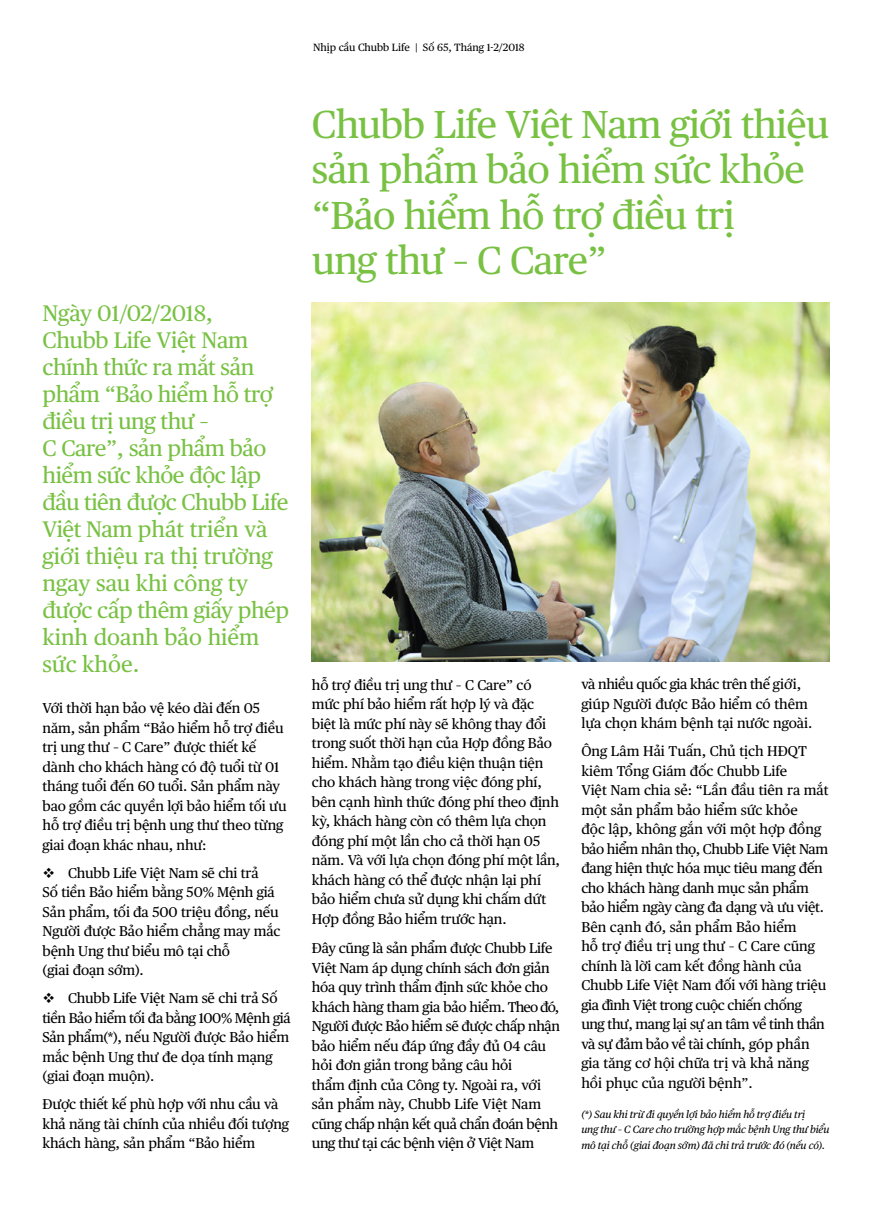
<style>
.page{position:relative;width:872px;height:1212px;background:#fff}
.page>*{position:absolute;margin:0;border:0;box-sizing:border-box;transform-origin:0 0}
.t1{font:39px/45px "Chubb Publico Text VN";letter-spacing:-.02em;color:#78c143}
.t2{font:22.5px/27px "Chubb Publico Text VN";letter-spacing:-.02em;color:#78c143}
.t3{font:14.25px/19.5px "Chubb Publico Text VN";letter-spacing:-.01em;color:#000}
.t4{font:italic 10.5px/15px "Chubb Publico Text VN";letter-spacing:-.01em;color:#000}
.t5{font:10.5px "Chubb Publico Text VN";color:#000}
</style>
<div class="page">
<img style="left:312px;top:303px;width:517px;height:359px">
<p class="t5" style="left:313px;top:39px;width:213px">Nhịp cầu Chubb Life | Số 65, Tháng 1-2/2018</p>
<p class="t2" style="left:43px;top:298px;width:248px">Ngày 01/02/2018,<br>Chubb Life Việt Nam chính thức ra mắt sản phẩm “Bảo hiểm hỗ trợ điều trị ung thư –<br>C Care”, sản phẩm bảo hiểm sức khỏe độc lập đầu tiên được Chubb Life<br>Việt Nam phát triển và giới thiệu ra thị trường ngay sau khi công ty được cấp thêm giấy phép kinh doanh bảo hiểm sức khỏe.</p>
<p class="t3" style="left:43px;top:697px;width:245px">Với thời hạn bảo vệ kéo dài đến 05 năm, sản phẩm “Bảo hiểm hỗ trợ điều trị ung thư – C Care” được thiết kế dành cho khách hàng có độ tuổi từ 01 tháng tuổi đến 60 tuổi. Sản phẩm này bao gồm các quyền lợi bảo hiểm tối ưu hỗ trợ điều trị bệnh ung thư theo từng giai đoạn khác nhau, như:</p>
<p class="t3" style="left:43px;top:862px;width:239px;text-indent:26px">Chubb Life Việt Nam sẽ chi trả<br>Số tiền Bảo hiểm bằng 50% Mệnh giá<br>Sản phẩm, tối đa 500 triệu đồng, nếu<br>Người được Bảo hiểm chẳng may mắc bệnh Ung thư biểu mô tại chỗ<br>(giai đoạn sớm).</p>
<p class="t3" style="left:43px;top:987px;width:250px;text-indent:26px">Chubb Life Việt Nam sẽ chi trả Số tiền Bảo hiểm tối đa bằng 100% Mệnh giá<br>Sản phẩm(*), nếu Người được Bảo hiểm mắc bệnh Ung thư đe dọa tính mạng (giai đoạn muộn).</p>
<p class="t3" style="left:43px;top:1093px;width:248px">Được thiết kế phù hợp với nhu cầu và khả năng tài chính của nhiều đối tượng khách hàng, sản phẩm “Bảo hiểm</p>
<h1 class="t1" style="left:312px;top:100px;width:519px">Chubb Life Việt Nam giới thiệu sản phẩm bảo hiểm sức khỏe “Bảo hiểm hỗ trợ điều trị<br>ung thư – C Care”</h1>
<p class="t3" style="left:312px;top:674px;width:250px">hỗ trợ điều trị ung thư – C Care” có mức phí bảo hiểm rất hợp lý và đặc biệt là mức phí này sẽ không thay đổi trong suốt thời hạn của Hợp đồng Bảo hiểm. Nhằm tạo điều kiện thuận tiện cho khách hàng trong việc đóng phí, bên cạnh hình thức đóng phí theo định kỳ, khách hàng còn có thêm lựa chọn đóng phí một lần cho cả thời hạn 05 năm. Và với lựa chọn đóng phí một lần, khách hàng có thể được nhận lại phí bảo hiểm chưa sử dụng khi chấm dứt<br>Hợp đồng Bảo hiểm trước hạn.</p>
<p class="t3" style="left:312px;top:937px;width:250px">Đây cũng là sản phẩm được Chubb Life Việt Nam áp dụng chính sách đơn giản hóa quy trình thẩm định sức khỏe cho khách hàng tham gia bảo hiểm. Theo đó, Người được Bảo hiểm sẽ được chấp nhận bảo hiểm nếu đáp ứng đầy đủ 04 câu hỏi đơn giản trong bảng câu hỏi<br>thẩm định của Công ty. Ngoài ra, với sản phẩm này, Chubb Life Việt Nam cũng chấp nhận kết quả chẩn đoán bệnh ung thư tại các bệnh viện ở Việt Nam</p>
<p class="t3" style="left:581px;top:674px;width:232px">và nhiều quốc gia khác trên thế giới, giúp Người được Bảo hiểm có thêm lựa chọn khám bệnh tại nước ngoài.</p>
<p class="t3" style="left:581px;top:741px;width:249px">Ông Lâm Hải Tuấn, Chủ tịch HĐQT kiêm Tổng Giám đốc Chubb Life<br>Việt Nam chia sẻ: “Lần đầu tiên ra mắt một sản phẩm bảo hiểm sức khỏe<br>độc lập, không gắn với một hợp đồng bảo hiểm nhân thọ, Chubb Life Việt Nam đang hiện thực hóa mục tiêu mang đến cho khách hàng danh mục sản phẩm bảo hiểm ngày càng đa dạng và ưu việt.<br>Bên cạnh đó, sản phẩm Bảo hiểm<br>hỗ trợ điều trị ung thư – C Care cũng chính là lời cam kết đồng hành của<br>Chubb Life Việt Nam đối với hàng triệu gia đình Việt trong cuộc chiến chống ung thư, mang lại sự an tâm về tinh thần và sự đảm bảo về tài chính, góp phần gia tăng cơ hội chữa trị và khả năng hồi phục của người bệnh”.</p>
<p class="t4" style="left:581px;top:1106px;width:249px">(*) Sau khi trừ đi quyền lợi bảo hiểm hỗ trợ điều trị<br>ung thư – C Care cho trường hợp mắc bệnh Ung thư biểu</p>
<p class="t4" style="left:581px;top:1137px;width:245px">mô tại chỗ (giai đoạn sớm) đã chi trả trước đó (nếu có).</p>
</div>
